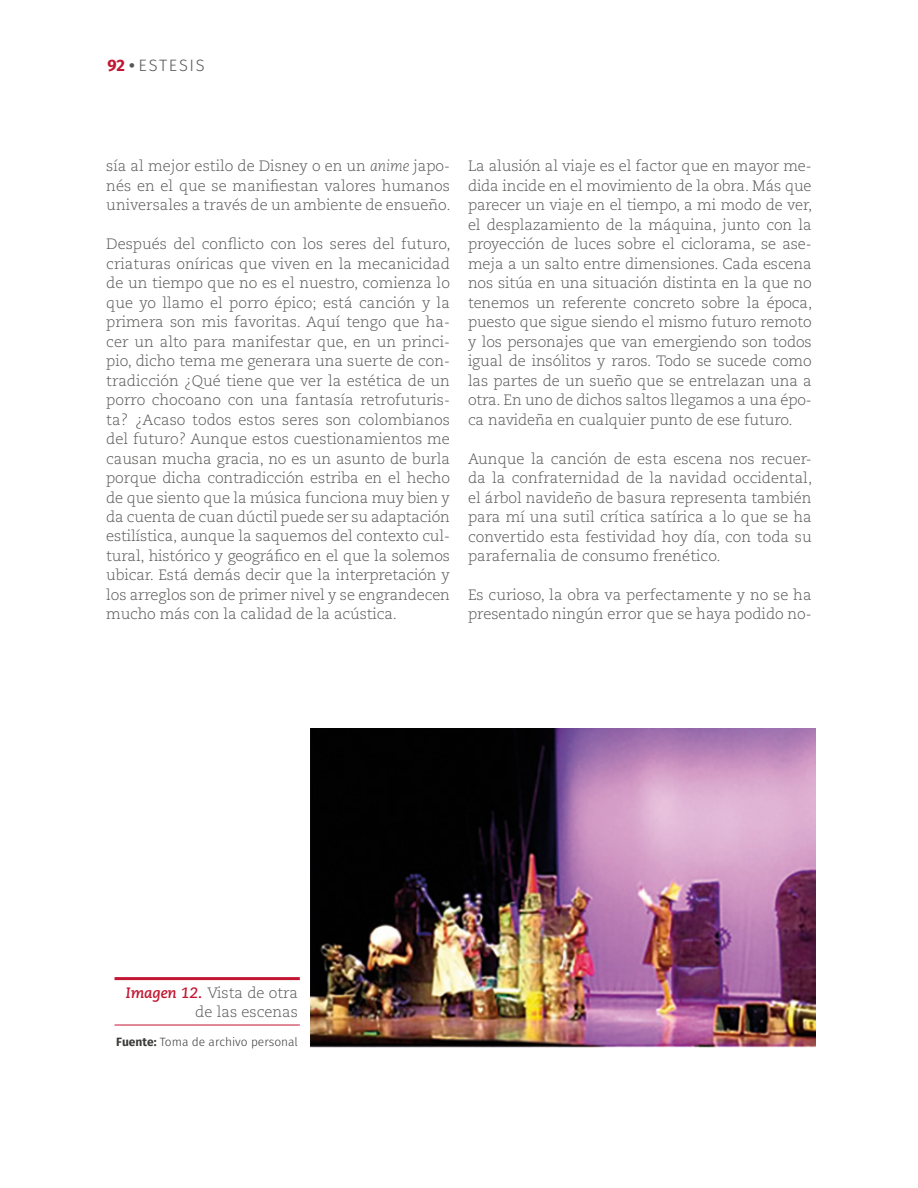
<style>
.page{position:relative;width:918px;height:1188px;background:#fff}
.page>*{position:absolute;margin:0;border:0;box-sizing:border-box;transform-origin:0 0}
.t1{font:300 16.5px "Fira Sans";letter-spacing:.1em;color:#575756}
.t2{font:300 15px/19.5px "Caecilia LT Std";color:#575756;text-align:justify}
.t3{font:300 12px "Fira Sans";color:#3c3c3b}
.s1{font-weight:700;color:#c31632}
.s2{font-weight:700}
.s3{font-style:italic}
.s4{font-weight:700;font-style:italic;color:#c31632}
</style>
<div class="page">
<img style="left:310px;top:728px;width:505px;height:320px">
<hr style="left:115px;top:977px;width:185px;height:3px;background:#c31632">
<hr style="left:115px;top:1025px;width:185px;height:1px;background:#c31632">
<p class="t1" style="left:107px;top:53px;width:99px"><span class="s1">92</span> <span class="s2">•</span> ESTESIS</p>
<p class="t2" style="left:106px;top:156px;width:346px">sía al mejor estilo de Disney o en un <span class="s3">anime</span> japo&shy;nés en el que se manifiestan valores humanos universales a través de un ambiente de ensueño.</p>
<p class="t2" style="left:106px;top:234px;width:346px">Después del conflicto con los seres del futuro, criaturas oníricas que viven en la mecanicidad de un tiempo que no es el nuestro, comienza lo que yo llamo el porro épico; está canción y la primera son mis favoritas. Aquí tengo que ha&shy;cer un alto para manifestar que, en un princi&shy;pio, dicho tema me generara una suerte de con&shy;tradicción ¿Qué tiene que ver la estética de un porro chocoano con una fantasía retrofuturis&shy;ta? ¿Acaso todos estos seres son colombianos del futuro? Aunque estos cuestionamientos me causan mucha gracia, no es un asunto de burla porque dicha contradicción estriba en el hecho de que siento que la música funciona muy bien y da cuenta de cuan dúctil puede ser su adaptación estilística, aunque la saquemos del contexto cul&shy;tural, histórico y geográfico en el que la solemos ubicar. Está demás decir que la interpretación y los arreglos son de primer nivel y se engrandecen mucho más con la calidad de la acústica.</p>
<p class="t2" style="left:468px;top:156px;width:346px">La alusión al viaje es el factor que en mayor me&shy;dida incide en el movimiento de la obra. Más que parecer un viaje en el tiempo, a mi modo de ver, el desplazamiento de la máquina, junto con la proyección de luces sobre el ciclorama, se ase&shy;meja a un salto entre dimensiones. Cada escena nos sitúa en una situación distinta en la que no tenemos un referente concreto sobre la época, puesto que sigue siendo el mismo futuro remoto y los personajes que van emergiendo son todos igual de insólitos y raros. Todo se sucede como las partes de un sueño que se entrelazan una a otra. En uno de dichos saltos llegamos a una épo&shy;ca navideña en cualquier punto de ese futuro.</p>
<p class="t2" style="left:468px;top:449px;width:346px">Aunque la canción de esta escena nos recuer&shy;da la confraternidad de la navidad occidental, el árbol navideño de basura representa también para mí una sutil crítica satírica a lo que se ha convertido esta festividad hoy día, con toda su parafernalia de consumo frenético.</p>
<p class="t2" style="left:468px;top:585px;width:345px">Es curioso, la obra va perfectamente y no se ha presentado ningún error que se haya podido no-</p>
<p class="t2" style="left:126px;top:983px;width:174px;text-align:right"><span class="s4">Imagen 12.</span> Vista de otra de las escenas</p>
<p class="t3" style="left:116px;top:1034px;width:183px"><span class="s2">Fuente:</span> Toma de archivo personal</p>
</div>
